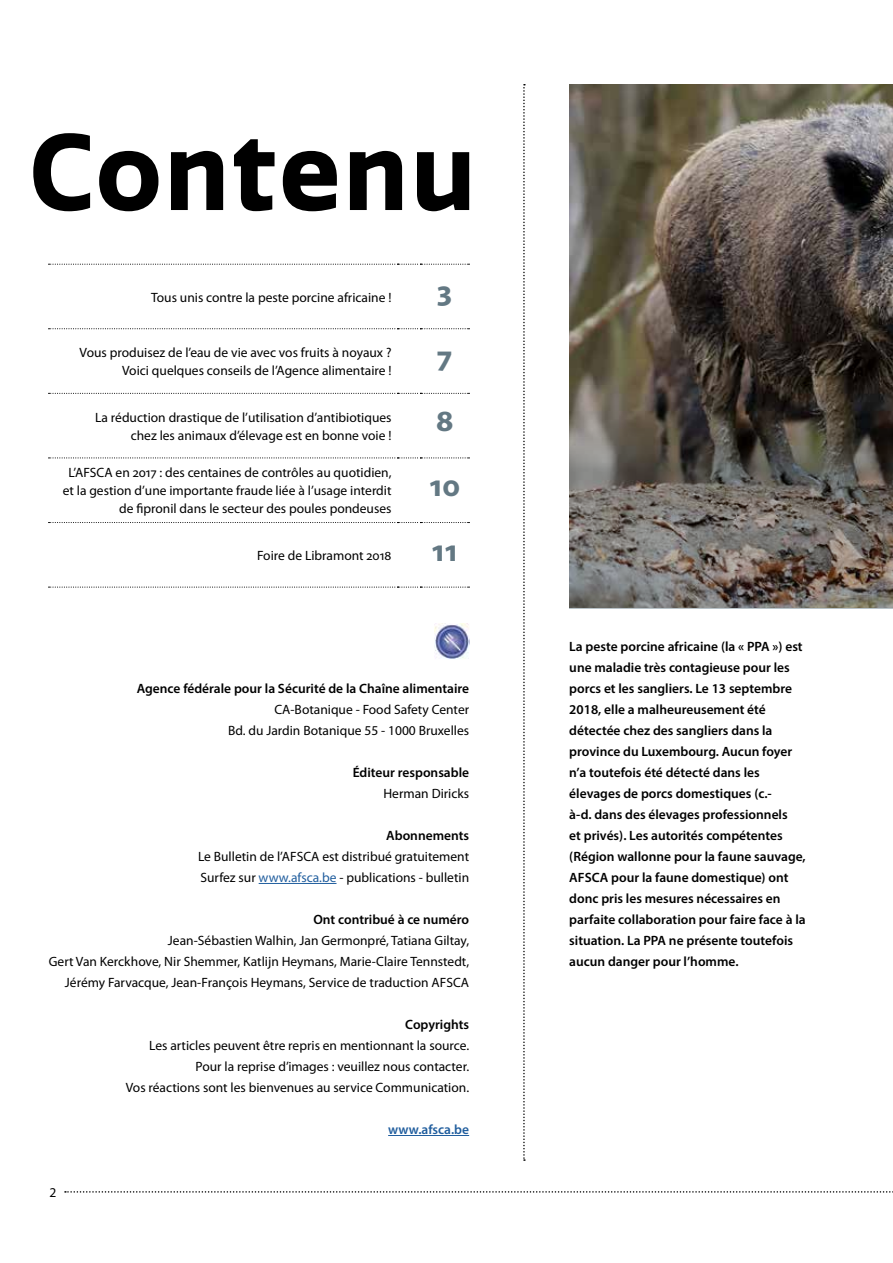
<style>
.page{position:relative;width:893px;height:1263px;background:#fff}
.page>*{position:absolute;margin:0;border:0;box-sizing:border-box;transform-origin:0 0}
.t1{font:700 105px "Quatro";letter-spacing:.03em;color:#000}
.t2{font:700 31.5px "Myriad Pro";color:#637883}
.t3{font:13.5px/21px "Myriad Pro";color:#000;text-align:right}
.t4{font:600 13.5px/21px "Myriad Pro";color:#000}
.t5{font:600 13.5px "Myriad Pro";color:#215e9e}
.s1{color:#215e9e}
</style>
<div class="page">
<svg style="left:65px;top:1191px;width:828px;height:1px"></svg>
<img style="left:569px;top:84px;width:324px;height:258px">
<img style="left:435px;top:624px;width:34px;height:35px">
<hr style="left:259px;top:883px;width:77px;height:1px;background:#215e9e">
<hr style="left:388px;top:1135px;width:81px;height:1px;background:#215e9e">
<svg style="left:523px;top:84px;width:2px;height:1077px"></svg>
<svg style="left:569px;top:342px;width:324px;height:267px;background:#5e5851"></svg>
<svg style="left:49px;top:264px;width:420px;height:1px"></svg>
<svg style="left:49px;top:328px;width:420px;height:1px"></svg>
<svg style="left:49px;top:393px;width:420px;height:1px"></svg>
<svg style="left:49px;top:457px;width:420px;height:1px"></svg>
<svg style="left:49px;top:522px;width:420px;height:1px"></svg>
<svg style="left:49px;top:587px;width:420px;height:1px"></svg>
<h1 class="t1" style="left:30px;top:111px;width:447px">Contenu</h1>
<p class="t3" style="left:151px;top:286px;width:242px">Tous unis contre la peste porcine africaine !</p>
<h2 class="t2" style="left:437px;top:271px;width:16px">3</h2>
<p class="t3" style="left:80px;top:343px;width:313px;line-height:18px">Vous produisez de l’eau de vie avec vos fruits à noyaux ?<br>Voici quelques conseils de l’Agence alimentaire !</p>
<h2 class="t2" style="left:437px;top:336px;width:16px">7</h2>
<p class="t3" style="left:95px;top:408px;width:298px;line-height:18px">La réduction drastique de l’utilisation d’antibiotiques chez les animaux d’élevage est en bonne voie !</p>
<h2 class="t2" style="left:436px;top:400px;width:19px">8</h2>
<p class="t3" style="left:63px;top:463px;width:330px;line-height:18px">L’AFSCA en 2017 : des centaines de contrôles au quotidien, et la gestion d’une importante fraude liée à l’usage interdit de fipronil dans le secteur des poules pondeuses</p>
<h2 class="t2" style="left:429px;top:465px;width:32px">10</h2>
<p class="t3" style="left:257px;top:545px;width:136px">Foire de Libramont 2018</p>
<h2 class="t2" style="left:432px;top:529px;width:27px">11</h2>
<p class="t4" style="left:137px;top:678px;width:334px">Agence fédérale pour la Sécurité de la Chaîne alimentaire</p>
<p class="t3" style="left:228px;top:699px;width:243px">CA-Botanique - Food Safety Center<br>Bd. du Jardin Botanique 55 - 1000 Bruxelles</p>
<p class="t4" style="left:353px;top:762px;width:118px">Éditeur responsable</p>
<p class="t3" style="left:383px;top:783px;width:87px">Herman Diricks</p>
<p class="t4" style="left:386px;top:825px;width:84px">Abonnements</p>
<p class="t3" style="left:198px;top:846px;width:273px;text-align:left">Le Bulletin de l’AFSCA est distribué gratuitement<br>Surfez sur <span class="s1">www.afsca.be</span> - publications - bulletin</p>
<p class="t4" style="left:313px;top:909px;width:157px">Ont contribué à ce numéro</p>
<p class="t3" style="left:49px;top:930px;width:422px">Jean-Sébastien Walhin, Jan Germonpré, Tatiana Giltay,<br>Gert Van Kerckhove, Nir Shemmer, Katlijn Heymans, Marie-Claire Tennstedt,<br>Jérémy Farvacque, Jean-François Heymans, Service de traduction AFSCA</p>
<p class="t4" style="left:405px;top:1014px;width:65px">Copyrights</p>
<p class="t3" style="left:126px;top:1035px;width:345px">Les articles peuvent être repris en mentionnant la source.<br>Pour la reprise d’images : veuillez nous contacter.<br>Vos réactions sont les bienvenues au service Communication.</p>
<p class="t5" style="left:388px;top:1121px;width:83px">www.afsca.be</p>
<p class="t3" style="left:49px;top:1182px;width:8px">2</p>
<p class="t4" style="left:569px;top:636px;width:238px">La peste porcine africaine (la « PPA ») est une maladie très contagieuse pour les porcs et les sangliers. Le 13 septembre 2018, elle a malheureusement été détectée chez des sangliers dans la province du Luxembourg. Aucun foyer n’a toutefois été détecté dans les élevages de porcs domestiques (c.-<br>à-d. dans des élevages professionnels<br>et privés). Les autorités compétentes (Région wallonne pour la faune sauvage, AFSCA pour la faune domestique) ont donc pris les mesures nécessaires en parfaite collaboration pour faire face à la situation. La PPA ne présente toutefois aucun danger pour l’homme.</p>
</div>
